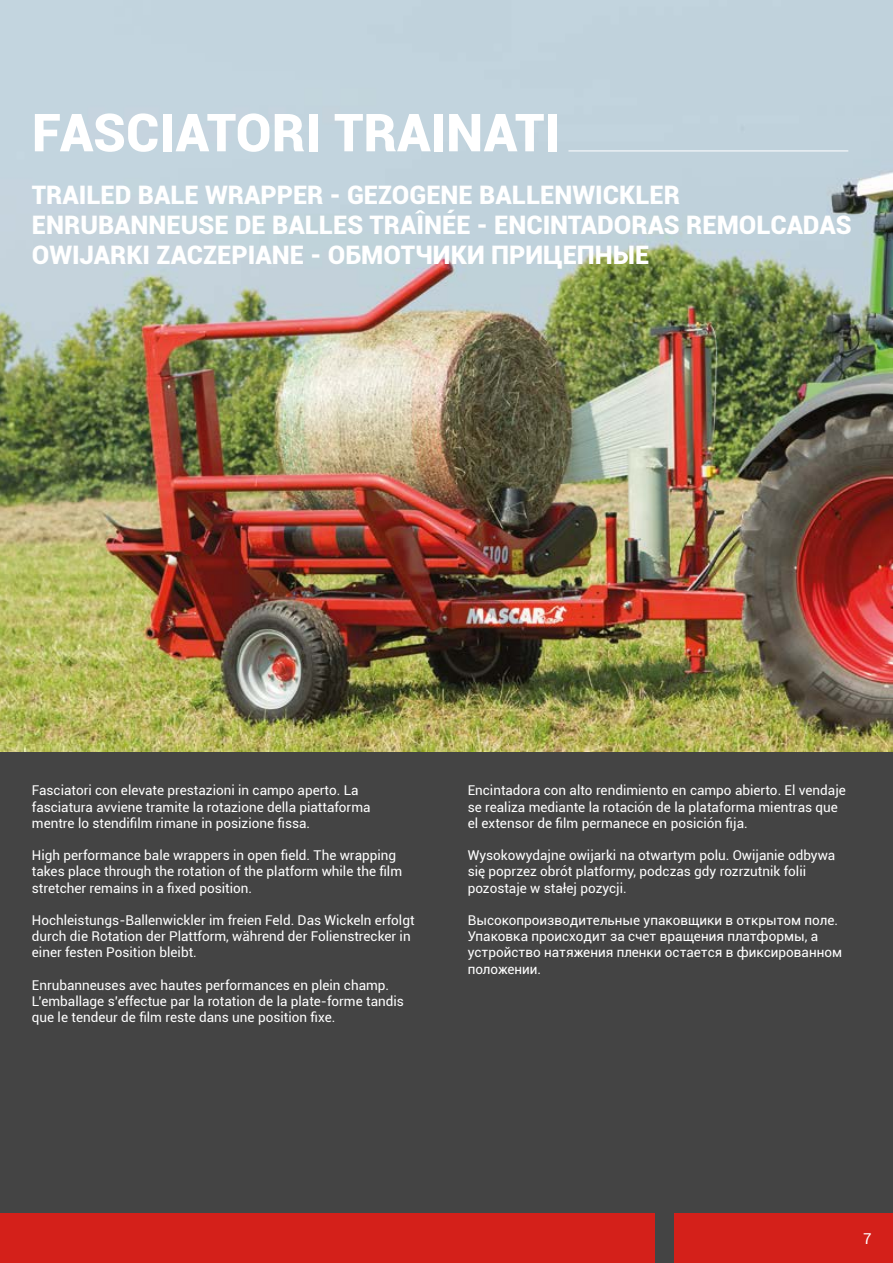
<style>
.page{position:relative;width:893px;height:1263px;background:#fff}
.page>*{position:absolute;margin:0;border:0;box-sizing:border-box;transform-origin:0 0}
.t1{font:900 52.5px "Roboto";color:#fff}
.t2{font:900 25.5px/30px "Roboto";color:#fff}
.t3{font:15px "Roboto";color:#fff}
.t4{font:13.5px/16.2px "Roboto";color:#fff}
</style>
<div class="page">
<div style="left:0;top:751px;width:893px;height:512px;background:#444"></div>
<div style="left:0;top:1214px;width:655px;height:49px;background:#d4201a"></div>
<div style="left:674px;top:1214px;width:219px;height:49px;background:#d4201a"></div>
<img style="left:0;top:0;width:893px;height:751px">
<hr style="left:568px;top:151px;width:280px;height:1px;background:#fff">
<h1 class="t1" style="left:32px;top:95px;width:530px">FASCIATORI TRAINATI</h1>
<h2 class="t2" style="left:32px;top:179px;width:821px">TRAILED BALE WRAPPER - GEZOGENE BALLENWICKLER<br>ENRUBANNEUSE DE BALLES TRAÎNÉE - ENCINTADORAS REMOLCADAS<br>OWIJARKI ZACZEPIANE - ОБМОТЧИКИ ПРИЦЕПНЫЕ</h2>
<p class="t4" style="left:32px;top:782px;width:340px">Fasciatori con elevate prestazioni in campo aperto. La fasciatura avviene tramite la rotazione della piattaforma mentre lo stendifilm rimane in posizione fissa.</p>
<p class="t4" style="left:32px;top:847px;width:372px">High performance bale wrappers in open field. The wrapping takes place through the rotation of the platform while the film stretcher remains in a fixed position.</p>
<p class="t4" style="left:32px;top:912px;width:384px">Hochleistungs-Ballenwickler im freien Feld. Das Wickeln erfolgt durch die Rotation der Plattform, während der Folienstrecker in einer festen Position bleibt.</p>
<p class="t4" style="left:32px;top:976px;width:373px">Enrubanneuses avec hautes performances en plein champ.<br>L’emballage s’effectue par la rotation de la plate-forme tandis que le tendeur de film reste dans une position fixe.</p>
<p class="t4" style="left:468px;top:782px;width:380px">Encintadora con alto rendimiento en campo abierto. El vendaje se realiza mediante la rotación de la plataforma mientras que el extensor de film permanece en posición fija.</p>
<p class="t4" style="left:468px;top:847px;width:369px">Wysokowydajne owijarki na otwartym polu. Owijanie odbywa się poprzez obrót platformy, podczas gdy rozrzutnik folii pozostaje w stałej pozycji.</p>
<p class="t4" style="left:468px;top:912px;width:376px">Высокопроизводительные упаковщики в открытом поле.<br>Упаковка происходит за счет вращения платформы, а устройство натяжения пленки остается в фиксированном положении.</p>
<p class="t3" style="left:863px;top:1228px;width:10px">7</p>
</div>
